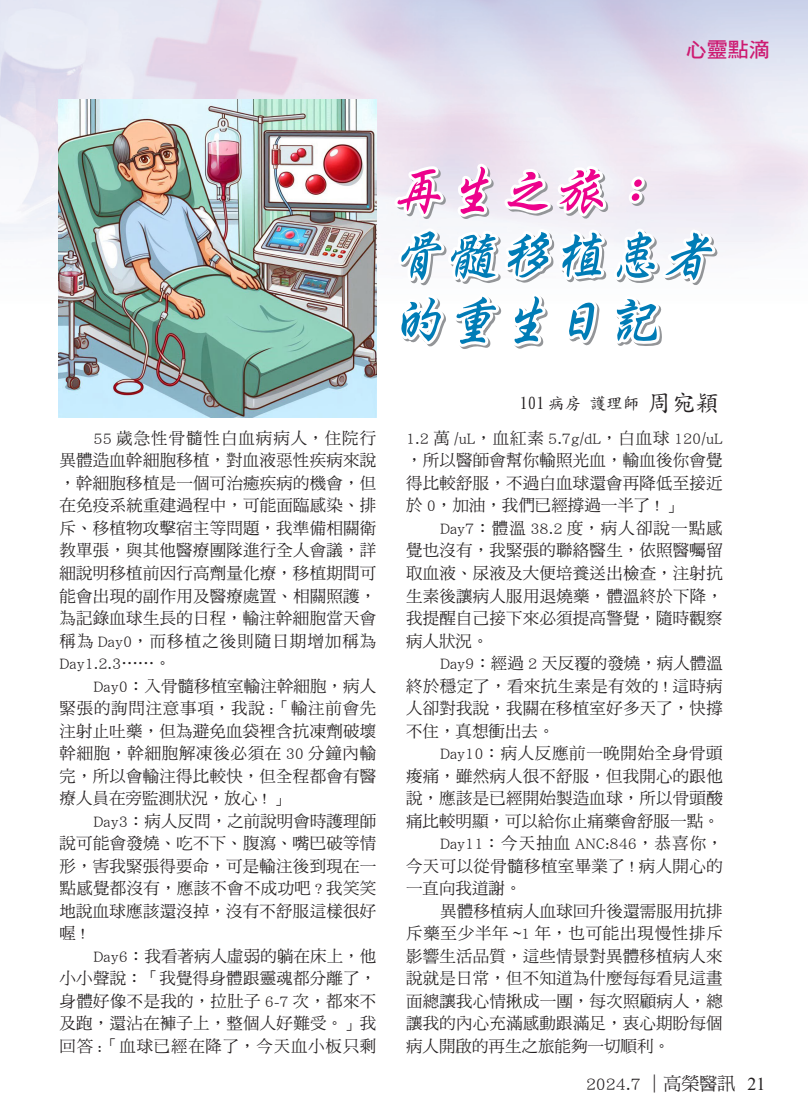
<style>
.page{position:relative;width:808px;height:1106px;background:#fff}
.page>*{position:absolute;margin:0;border:0;box-sizing:border-box;transform-origin:0 0}
.t1{font:italic 54px/64.8px "Singkai EG Bold Big 5";color:#007cb6}
.t2{font:italic 54px "Singkai EG Bold Big 5";color:#ed028c}
.t3{font:21px "DF Hei Std W7";color:#cd1a71}
.t4{font:18px "DF Ming Std W5";color:#231f20}
.t5{font:16.5px/22.5px "DF Ming Std W5";letter-spacing:.01em;color:#231f20;text-align:justify}
.t6{font:16.5px "DF Kai Shu Md HK BF";color:#231f20}
.s1{font-size:24px}
.s2{font-family:"Times New Roman"}
</style>
<div class="page">
<img style="left:0;top:0;width:808px;height:327px">
<img style="left:59px;top:99px;width:317px;height:318px">
<svg style="left:389px;top:159px;width:331px;height:190px"></svg>
<p class="t3" style="left:686px;top:38px;width:85px">心靈點滴</p>
<p class="t2" style="left:391px;top:164px;width:281px">再生之旅：</p>
<p class="t1" style="left:391px;top:223px;width:335px">骨髓移植患者的重生日記</p>
<p class="t5" style="left:60px;top:426px;width:318px;text-indent:34px">55 歲急性骨髓性白血病病人，住院行異體造血幹細胞移植，對血液惡性疾病來說，幹細胞移植是一個可治癒疾病的機會，但在免疫系統重建過程中，可能面臨感染、排斥、移植物攻擊宿主等問題，我準備相關衛教單張，與其他醫療團隊進行全人會議，詳細說明移植前因行高劑量化療，移植期間可能會出現的副作用及醫療處置、相關照護，為記錄血球生長的日程，輸注幹細胞當天會稱為 Day0，而移植之後則隨日期增加稱為Day1.2.3……。</p>
<p class="t5" style="left:60px;top:674px;width:318px;text-indent:34px">Day0：入骨髓移植室輸注幹細胞，病人緊張的詢問注意事項，我說 :「輸注前會先注射止吐藥，但為避免血袋裡含抗凍劑破壞幹細胞，幹細胞解凍後必須在 30 分鐘內輸完，所以會輸注得比較快，但全程都會有醫療人員在旁監測狀況，放心 ! 」</p>
<p class="t5" style="left:60px;top:809px;width:318px;text-indent:34px">Day3：病人反問，之前說明會時護理師說可能會發燒、吃不下、腹瀉、嘴巴破等情形，害我緊張得要命，可是輸注後到現在一點感覺都沒有，應該不會不成功吧 ? 我笑笑地說血球應該還沒掉，沒有不舒服這樣很好喔!</p>
<p class="t5" style="left:60px;top:944px;width:318px;text-indent:34px">Day6：我看著病人虛弱的躺在床上，他小小聲說：「我覺得身體跟靈魂都分離了，身體好像不是我的，拉肚子 6-7 次，都來不及跑，還沾在褲子上，整個人好難受。」我回答 :「血球已經在降了，今天血小板只剩</p>
<p class="t6" style="left:520px;top:395px;width:201px">101 病房 護理師 <span class="s1">周宛穎</span></p>
<p class="t5" style="left:406px;top:426px;width:318px">1.2 萬 /uL，血紅素 5.7g/dL，白血球 120/uL，所以醫師會幫你輸照光血，輸血後你會覺得比較舒服，不過白血球還會再降低至接近於 0，加油，我們已經撐過一半了 ! 」</p>
<p class="t5" style="left:406px;top:516px;width:318px;text-indent:34px">Day7：體溫 38.2 度，病人卻說一點感覺也沒有，我緊張的聯絡醫生，依照醫囑留取血液、尿液及大便培養送出檢查，注射抗生素後讓病人服用退燒藥，體溫終於下降，我提醒自己接下來必須提高警覺，隨時觀察病人狀況。</p>
<p class="t5" style="left:406px;top:651px;width:318px;text-indent:34px">Day9：經過 2 天反覆的發燒，病人體溫終於穩定了，看來抗生素是有效的 ! 這時病人卻對我說，我關在移植室好多天了，快撐不住，真想衝出去。</p>
<p class="t5" style="left:406px;top:741px;width:318px;text-indent:34px">Day10：病人反應前一晚開始全身骨頭痠痛，雖然病人很不舒服，但我開心的跟他說，應該是已經開始製造血球，所以骨頭酸痛比較明顯，可以給你止痛藥會舒服一點。</p>
<p class="t5" style="left:406px;top:831px;width:318px;text-indent:34px">Day11：今天抽血 ANC:846，恭喜你，今天可以從骨髓移植室畢業了 ! 病人開心的一直向我道謝。</p>
<p class="t5" style="left:406px;top:899px;width:318px;text-indent:34px">異體移植病人血球回升後還需服用抗排斥藥至少半年 ~1 年，也可能出現慢性排斥影響生活品質，這些情景對異體移植病人來說就是日常，但不知道為什麼每每看見這畫面總讓我心情揪成一團，每次照顧病人，總讓我的內心充滿感動跟滿足，衷心期盼每個病人開啟的再生之旅能夠一切順利。</p>
<p class="t4" style="left:586px;top:1074px;width:181px">2024.7 ∣高榮醫訊 <span class="s2">21</span></p>
</div>
